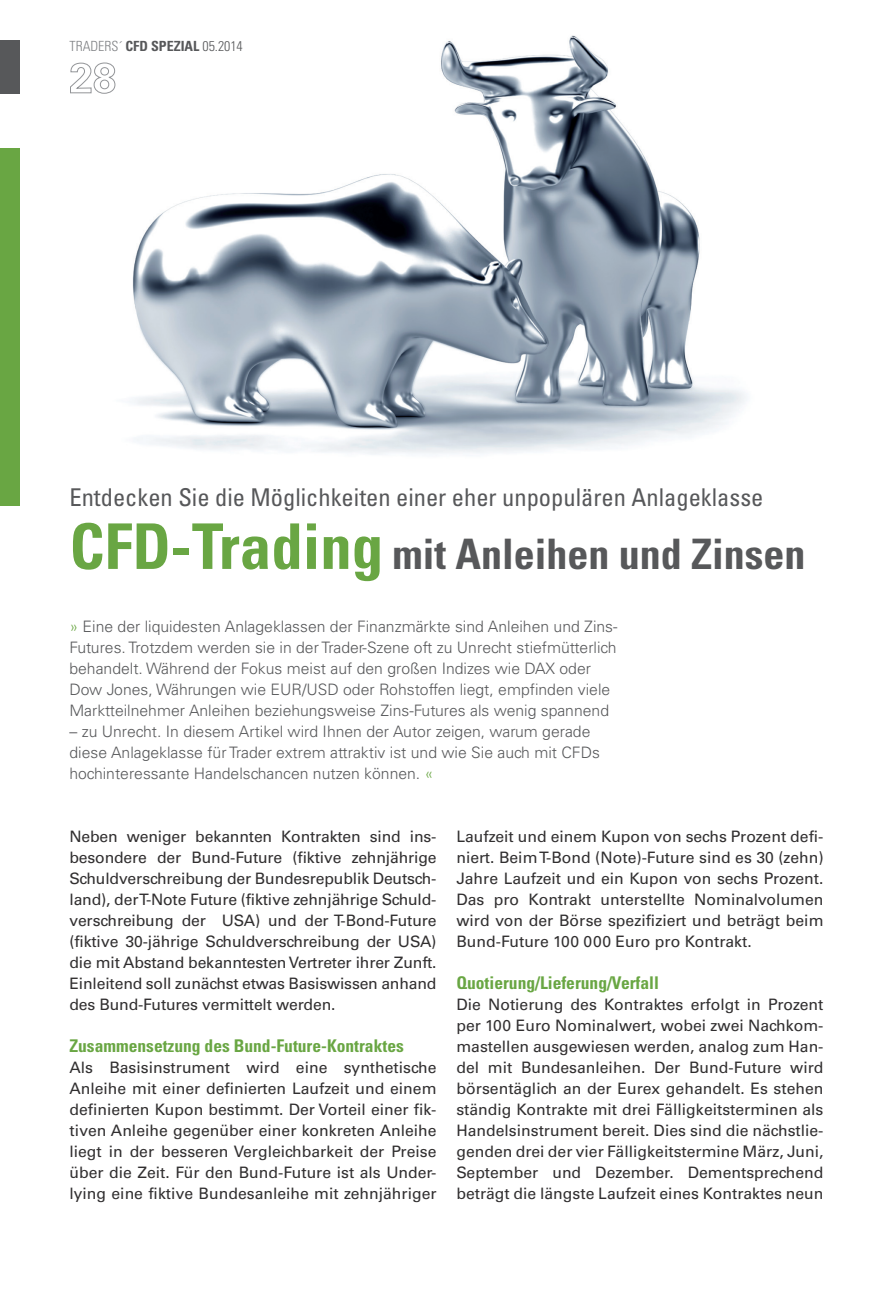
<style>
.page{position:relative;width:893px;height:1290px;background:#fff}
.page>*{position:absolute;margin:0;border:0;box-sizing:border-box;transform-origin:0 0}
.t1{font:700 condensed 42px "Univers LT";color:#57585a}
.t2{font:condensed 24.5px "Univers LT";color:#57585a}
.t3{font:700 condensed 17.5px "Univers LT";color:#69a643}
.t4{font:15.75px/21px "Univers LT";color:#312f30;text-align:justify}
.t5{font:300 15.75px/21px "Univers LT";color:#57585a}
.t6{font:700 condensed 14px "Univers LT";color:#57585a}
.s1{font-weight:300;color:#808285}
.s2{font-weight:300}
.s3{font-size:63px;color:#69a643}
.s4{color:#69a643}
</style>
<div class="page">
<img style="left:129px;top:35px;width:618px;height:420px">
<div style="left:0;top:40px;width:20px;height:54px;background:#57585a"></div>
<svg style="left:70px;top:62px;width:46px;height:32px"></svg>
<div style="left:0;top:149px;width:20px;height:357px;background:#69a643"></div>
<p class="t6" style="left:69px;top:37px;width:175px"><span class="s1">TRADERS´</span> CFD SPEZIAL <span class="s2">05.2014</span></p>
<h2 class="t2" style="left:69px;top:482px;width:696px">Entdecken Sie die Möglichkeiten einer eher unpopulären Anlageklasse</h2>
<h1 class="t1" style="left:69px;top:528px;width:738px"><span class="s3">CFD-Trading</span> mit Anleihen und Zinsen</h1>
<p class="t5" style="left:69px;top:616px;width:550px"><span class="s4">»</span> Eine der liquidesten Anlageklassen der Finanzmärkte sind Anleihen und Zins-Futures. Trotzdem werden sie in der Trader-Szene oft zu Unrecht stiefmütterlich behandelt. Während der Fokus meist auf den großen Indizes wie DAX oder Dow Jones, Währungen wie EUR/USD oder Rohstoffen liegt, empfinden viele Marktteilnehmer Anleihen beziehungsweise Zins-Futures als wenig spannend</p>
<p class="t5" style="left:69px;top:721px;width:532px">– zu Unrecht. In diesem Artikel wird Ihnen der Autor zeigen, warum gerade diese Anlageklasse für Trader extrem attraktiv ist und wie Sie auch mit CFDs hochinteressante Handelschancen nutzen können. <span class="s4">«</span></p>
<p class="t4" style="left:69px;top:826px;width:369px">Neben weniger bekannten Kontrakten sind ins&shy;besondere der Bund-Future (fiktive zehnjährige Schuldverschreibung der Bundesrepublik Deutsch&shy;land), der T-Note Future (fiktive zehnjährige Schuld&shy;verschreibung der USA) und der T-Bond-Future (fiktive 30-jährige Schuldverschreibung der USA) die mit Abstand bekanntesten Vertreter ihrer Zunft.<br>Einleitend soll zunächst etwas Basiswissen anhand des Bund-Futures vermittelt werden.</p>
<p class="t3" style="left:69px;top:1035px;width:336px">Zusammensetzung des Bund-Future-Kontraktes</p>
<p class="t4" style="left:69px;top:1057px;width:369px">Als Basisinstrument wird eine synthetische Anleihe mit einer definierten Laufzeit und einem definierten Kupon bestimmt. Der Vorteil einer fik&shy;tiven Anleihe gegenüber einer konkreten Anleihe liegt in der besseren Vergleichbarkeit der Preise über die Zeit. Für den Bund-Future ist als Under&shy;lying eine fiktive Bundesanleihe mit zehnjähriger</p>
<p class="t4" style="left:456px;top:826px;width:369px">Laufzeit und einem Kupon von sechs Prozent defi&shy;niert. Beim T-Bond (Note)-Future sind es 30 (zehn)<br>Jahre Laufzeit und ein Kupon von sechs Prozent.<br>Das pro Kontrakt unterstellte Nominalvolumen wird von der Börse spezifiziert und beträgt beim Bund-Future 100 000 Euro pro Kontrakt.</p>
<p class="t3" style="left:456px;top:972px;width:204px">Quotierung/Lieferung/Verfall</p>
<p class="t4" style="left:456px;top:994px;width:369px">Die Notierung des Kontraktes erfolgt in Prozent per 100 Euro Nominalwert, wobei zwei Nachkom&shy;mastellen ausgewiesen werden, analog zum Han&shy;del mit Bundesanleihen. Der Bund-Future wird börsentäglich an der Eurex gehandelt. Es stehen ständig Kontrakte mit drei Fälligkeitsterminen als Handelsinstrument bereit. Dies sind die nächstlie&shy;genden drei der vier Fälligkeitstermine März, Juni, September und Dezember. Dementsprechend beträgt die längste Laufzeit eines Kontraktes neun</p>
</div>
